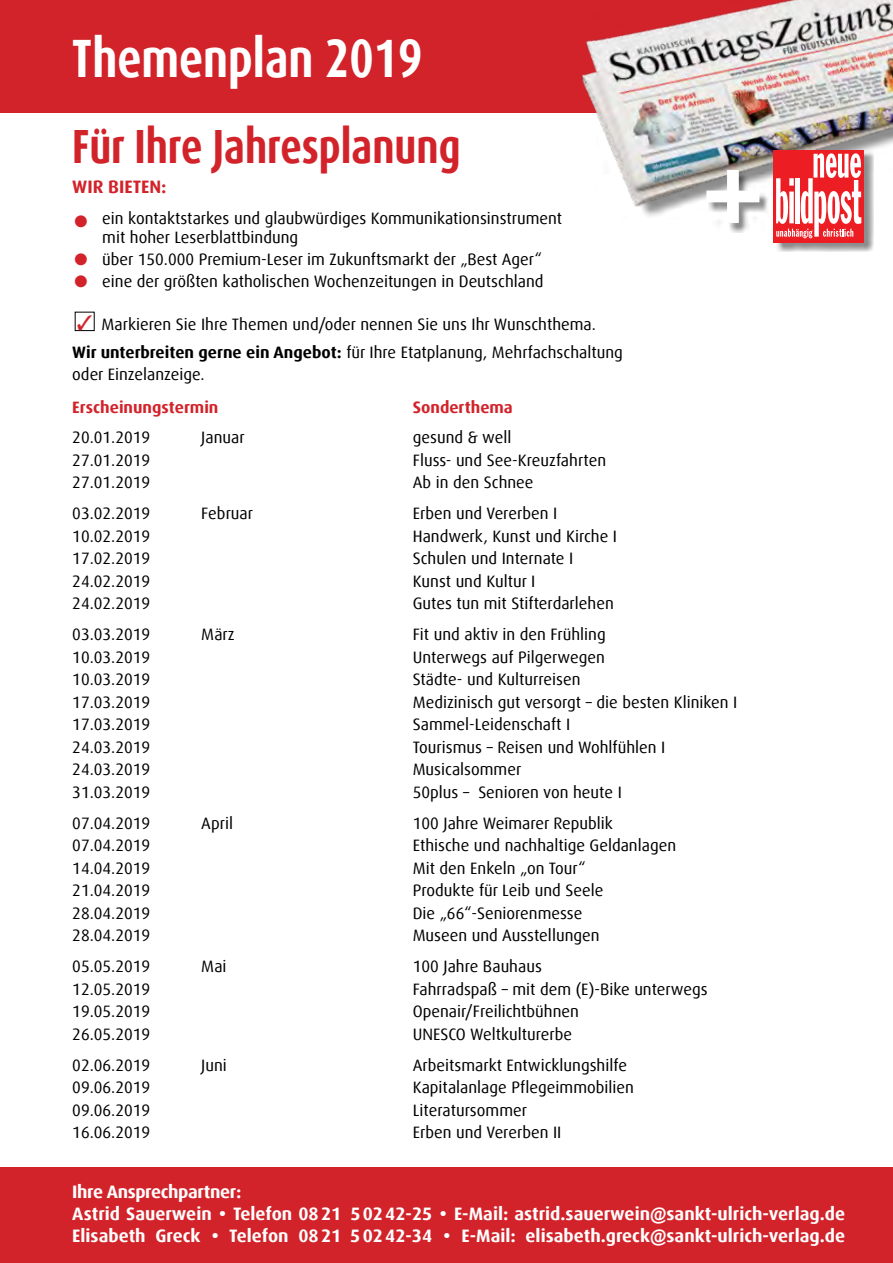
<style>
.page{position:relative;width:893px;height:1263px;background:#fff}
.page>*{position:absolute;margin:0;border:0;box-sizing:border-box;transform-origin:0 0}
.t1{font:700 54px "Dax Offc Pro";color:#fff;scale:.8 1}
.t2{font:700 48px "Dax Offc Pro";color:#d2232a;scale:.8 1}
.t3{font:700 18px/21.6px "Dax Offc Pro";color:#fff}
.t4{font:700 18px "Dax Offc Pro";color:#d2232a}
.t5{font:16.5px/19.8px "Dax Offc Pro";color:#000}
.t6{font:700 16.5px "Dax Offc Pro";color:#d2232a}
.s1{color:#d2232a}
.s2{font-weight:700}
</style>
<div class="page">
<div style="left:0;top:0;width:893px;height:113px;background:#d2232a"></div>
<div style="left:0;top:1167px;width:893px;height:96px;background:#d2232a"></div>
<img style="left:581px;top:0;width:312px;height:243px">
<div style="left:75px;top:312px;width:19px;height:19px;border:1px solid #000"></div>
<div style="left:777px;top:151px;width:97px;height:101px;background:#000;opacity:.45"></div>
<div style="left:774px;top:150px;width:90px;height:93px;background:#ed1d24"></div>
<svg style="left:776px;top:153px;width:85px;height:85px"></svg>
<div style="left:708px;top:172px;width:61px;height:61px;background:#000;opacity:.45"></div>
<svg style="left:706px;top:170px;width:53px;height:53px"></svg>
<svg style="left:77px;top:329px;width:15px;height:1px"></svg>
<h1 class="t1" style="left:72px;top:24px;width:440px">Themenplan 2019</h1>
<h2 class="t2" style="left:72px;top:115px;width:487px">Für Ihre Jahresplanung</h2>
<p class="t4" style="left:72px;top:175px;width:96px">WIR BIETEN:</p>
<p class="t5" style="left:102px;top:208px;width:461px;text-indent:-28px"><span class="s1">●</span> ein kontaktstarkes und glaubwürdiges Kommunikationsinstrument mit hoher Leserblattbindung</p>
<p class="t5" style="left:75px;top:249px;width:469px"><span class="s1">●</span> über 150.000 Premium-Leser im Zukunftsmarkt der „Best Ager“</p>
<p class="t5" style="left:75px;top:271px;width:470px"><span class="s1">●</span> eine der größten katholischen Wochenzeitungen in Deutschland</p>
<p class="t5" style="left:72px;top:310px;width:552px;line-height:28.3px;text-align:center">Markieren Sie Ihre Themen und/oder nennen Sie uns Ihr Wunschthema.<br><span class="s2">Wir unterbreiten gerne ein Angebot:</span> für Ihre Etatplanung, Mehrfachschaltung</p>
<p class="t5" style="left:72px;top:364px;width:134px">oder Einzelanzeige.</p>
<p class="t6" style="left:72px;top:397px;width:148px">Erscheinungstermin</p>
<p class="t6" style="left:413px;top:397px;width:102px">Sonderthema</p>
<p class="t5" style="left:72px;top:428px;width:79px">20.01.2019</p>
<p class="t5" style="left:201px;top:428px;width:45px">Januar</p>
<p class="t5" style="left:413px;top:428px;width:100px">gesund &amp; well</p>
<p class="t5" style="left:72px;top:450px;width:79px">27.01.2019</p>
<p class="t5" style="left:413px;top:450px;width:195px">Fluss- und See-Kreuzfahrten</p>
<p class="t5" style="left:72px;top:473px;width:79px">27.01.2019</p>
<p class="t5" style="left:413px;top:473px;width:122px">Ab in den Schnee</p>
<p class="t5" style="left:72px;top:504px;width:79px">03.02.2019</p>
<p class="t5" style="left:201px;top:504px;width:53px">Februar</p>
<p class="t5" style="left:413px;top:504px;width:146px">Erben und Vererben I</p>
<p class="t5" style="left:72px;top:526px;width:79px">10.02.2019</p>
<p class="t5" style="left:413px;top:526px;width:206px">Handwerk, Kunst und Kirche I</p>
<p class="t5" style="left:72px;top:549px;width:79px">17.02.2019</p>
<p class="t5" style="left:413px;top:549px;width:162px">Schulen und Internate I</p>
<p class="t5" style="left:72px;top:571px;width:79px">24.02.2019</p>
<p class="t5" style="left:413px;top:571px;width:124px">Kunst und Kultur I</p>
<p class="t5" style="left:72px;top:594px;width:79px">24.02.2019</p>
<p class="t5" style="left:413px;top:594px;width:202px">Gutes tun mit Stifterdarlehen</p>
<p class="t5" style="left:72px;top:625px;width:79px">03.03.2019</p>
<p class="t5" style="left:201px;top:625px;width:35px">März</p>
<p class="t5" style="left:413px;top:625px;width:194px">Fit und aktiv in den Frühling</p>
<p class="t5" style="left:72px;top:647px;width:79px">10.03.2019</p>
<p class="t5" style="left:413px;top:647px;width:194px">Unterwegs auf Pilgerwegen</p>
<p class="t5" style="left:72px;top:670px;width:79px">10.03.2019</p>
<p class="t5" style="left:413px;top:670px;width:169px">Städte- und Kulturreisen</p>
<p class="t5" style="left:72px;top:692px;width:79px">17.03.2019</p>
<p class="t5" style="left:413px;top:692px;width:326px">Medizinisch gut versorgt – die besten Kliniken I</p>
<p class="t5" style="left:72px;top:715px;width:79px">17.03.2019</p>
<p class="t5" style="left:413px;top:715px;width:159px">Sammel-Leidenschaft I</p>
<p class="t5" style="left:72px;top:737px;width:79px">24.03.2019</p>
<p class="t5" style="left:413px;top:737px;width:254px">Tourismus – Reisen und Wohlfühlen I</p>
<p class="t5" style="left:72px;top:760px;width:79px">24.03.2019</p>
<p class="t5" style="left:413px;top:760px;width:110px">Musicalsommer</p>
<p class="t5" style="left:72px;top:782px;width:79px">31.03.2019</p>
<p class="t5" style="left:413px;top:782px;width:210px">50plus – Senioren von heute I</p>
<p class="t5" style="left:72px;top:813px;width:79px">07.04.2019</p>
<p class="t5" style="left:201px;top:813px;width:33px">April</p>
<p class="t5" style="left:413px;top:813px;width:202px">100 Jahre Weimarer Republik</p>
<p class="t5" style="left:72px;top:836px;width:79px">07.04.2019</p>
<p class="t5" style="left:413px;top:836px;width:265px">Ethische und nachhaltige Geldanlagen</p>
<p class="t5" style="left:72px;top:858px;width:79px">14.04.2019</p>
<p class="t5" style="left:413px;top:858px;width:174px">Mit den Enkeln „on Tour“</p>
<p class="t5" style="left:72px;top:881px;width:79px">21.04.2019</p>
<p class="t5" style="left:413px;top:881px;width:192px">Produkte für Leib und Seele</p>
<p class="t5" style="left:72px;top:903px;width:79px">28.04.2019</p>
<p class="t5" style="left:413px;top:903px;width:171px">Die „66“-Seniorenmesse</p>
<p class="t5" style="left:72px;top:926px;width:79px">28.04.2019</p>
<p class="t5" style="left:413px;top:926px;width:188px">Museen und Ausstellungen</p>
<p class="t5" style="left:72px;top:957px;width:79px">05.05.2019</p>
<p class="t5" style="left:201px;top:957px;width:27px">Mai</p>
<p class="t5" style="left:413px;top:957px;width:131px">100 Jahre Bauhaus</p>
<p class="t5" style="left:72px;top:979px;width:79px">12.05.2019</p>
<p class="t5" style="left:413px;top:979px;width:296px">Fahrradspaß – mit dem (E)-Bike unterwegs</p>
<p class="t5" style="left:72px;top:1002px;width:79px">19.05.2019</p>
<p class="t5" style="left:413px;top:1002px;width:168px">Openair/Freilichtbühnen</p>
<p class="t5" style="left:72px;top:1024px;width:79px">26.05.2019</p>
<p class="t5" style="left:413px;top:1024px;width:161px">UNESCO Weltkulturerbe</p>
<p class="t5" style="left:72px;top:1055px;width:79px">02.06.2019</p>
<p class="t5" style="left:201px;top:1055px;width:27px">Juni</p>
<p class="t5" style="left:413px;top:1055px;width:216px">Arbeitsmarkt Entwicklungshilfe</p>
<p class="t5" style="left:72px;top:1078px;width:79px">09.06.2019</p>
<p class="t5" style="left:413px;top:1078px;width:223px">Kapitalanlage Pflegeimmobilien</p>
<p class="t5" style="left:72px;top:1100px;width:79px">09.06.2019</p>
<p class="t5" style="left:413px;top:1100px;width:116px">Literatursommer</p>
<p class="t5" style="left:72px;top:1123px;width:79px">16.06.2019</p>
<p class="t5" style="left:413px;top:1123px;width:150px">Erben und Vererben II</p>
<p class="t3" style="left:72px;top:1181px;width:774px">Ihre Ansprechpartner:<br>Astrid Sauerwein ∙ Telefon 0821 50242-25 ∙ E-Mail: astrid.sauerwein@sankt-ulrich-verlag.de<br>Elisabeth Greck ∙ Telefon 0821 50242-34 ∙ E-Mail: elisabeth.greck@sankt-ulrich-verlag.de</p>
</div>
